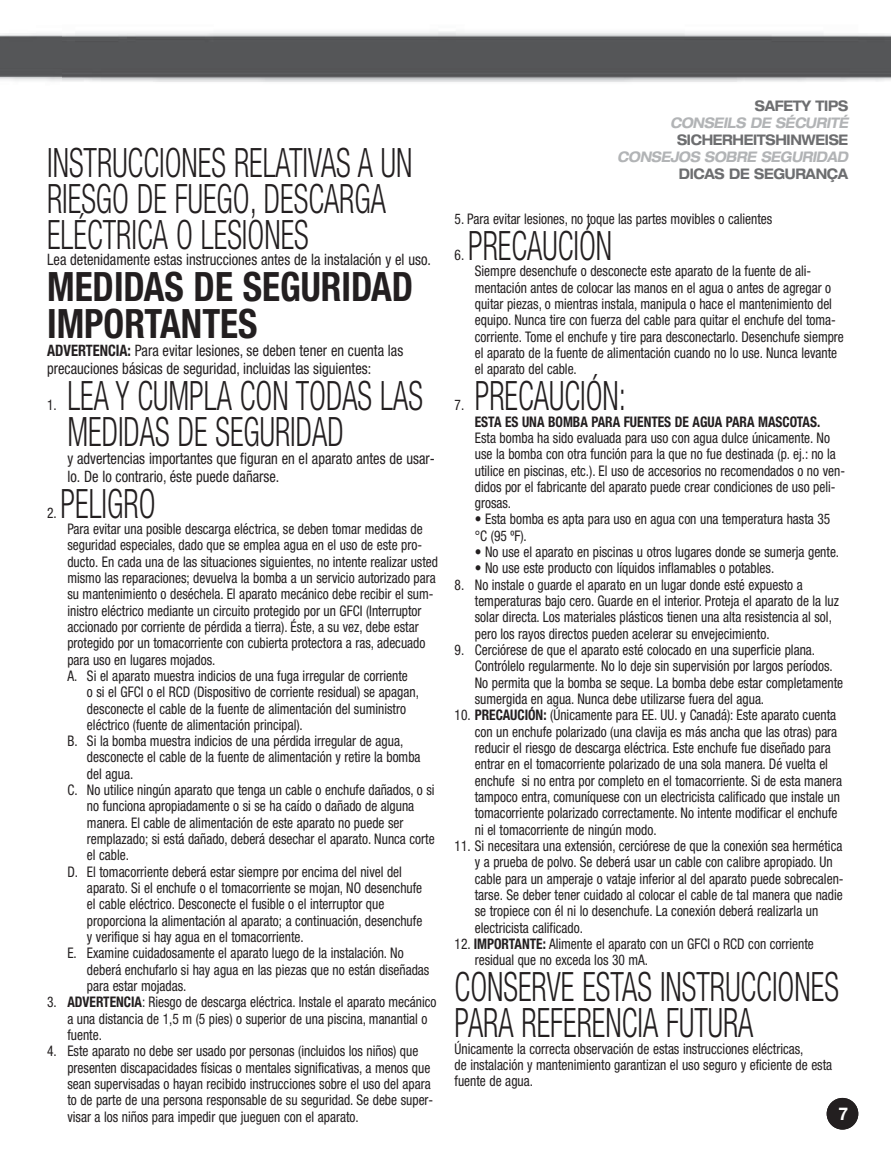
<style>
.page{position:relative;width:891px;height:1155px;background:#fff}
.page>*{position:absolute;margin:0;border:0;box-sizing:border-box;transform-origin:0 0}
.t1{font:300 condensed 40.5px/36px "Helvetica Neue";color:#231f20;scale:.75 1}
.t2{font:700 condensed 40.5px/36px "Helvetica Neue";color:#231f20;scale:.92 1}
.t3{font:700 17.55px "Helvetica Neue";color:#fff}
.t4{font:condensed 15.75px/18px "Helvetica Neue";color:#231f20;scale:.92 1}
.t5{font:condensed 14.62px/16.4px "Helvetica Neue";color:#231f20;scale:.92 1}
.t6{font:700 expanded 14.62px "Helvetica Neue";letter-spacing:-.025em;color:#6d6e70;scale:.85 1}
.t7{font:700 condensed 14.62px "Helvetica Neue";color:#231f20;scale:.92 1}
.t8{font:italic 700 expanded 14.62px "Helvetica Neue";letter-spacing:-.025em;color:#b2b4b6;scale:.85 1}
.s1{font-weight:700}
</style>
<div class="page">
<img style="left:0;top:31px;width:891px;height:51px">
<div style="left:827px;top:1097px;width:31px;height:32px;background:#231f20;border-radius:50%"></div>
<h1 class="t1" style="left:47px;top:148px;width:489px">INSTRUCCIONES RELATIVAS A UN</h1>
<h1 class="t1" style="left:47px;top:184px;width:453px">RIESGO DE FUEGO, DESCARGA<br>ELÉCTRICA O LESIONES</h1>
<p class="t4" style="left:47px;top:252px;width:419px">Lea detenidamente estas instrucciones antes de la instalación y el uso.</p>
<h1 class="t2" style="left:47px;top:272px;width:400px">MEDIDAS DE SEGURIDAD<br>IMPORTANTES</h1>
<p class="t4" style="left:47px;top:342px;width:389px"><span class="s1">ADVERTENCIA:</span> Para evitar lesiones, se deben tener en cuenta las precauciones básicas de seguridad, incluidas las siguientes:</p>
<p class="t5" style="left:47px;top:397px;width:12px">1.</p>
<h1 class="t1" style="left:67px;top:380px;width:476px">LEA Y CUMPLA CON TODAS LAS<br>MEDIDAS DE SEGURIDAD</h1>
<p class="t4" style="left:67px;top:450px;width:401px">y advertencias importantes que figuran en el aparato antes de usar&shy;lo. De lo contrario, éste puede dañarse.</p>
<h1 class="t1" style="left:61px;top:488px;width:128px">PELIGRO</h1>
<p class="t5" style="left:67px;top:521px;width:404px">Para evitar una posible descarga eléctrica, se deben tomar medidas de seguridad especiales, dado que se emplea agua en el uso de este pro&shy;ducto. En cada una de las situaciones siguientes, no intente realizar usted mismo las reparaciones; devuelva la bomba a un servicio autorizado para su mantenimiento o deséchela. El aparato mecánico debe recibir el sum&shy;inistro eléctrico mediante un circuito protegido por un GFCI (Interruptor accionado por corriente de pérdida a tierra). Éste, a su vez, debe estar protegido por un tomacorriente con cubierta protectora a ras, adecuado para uso en lugares mojados.<br>A. Si el aparato muestra indicios de una fuga irregular de corriente</p>
<p class="t5" style="left:87px;top:685px;width:362px">o si el GFCI o el RCD (Dispositivo de corriente residual) se apagan,</p>
<p class="t5" style="left:87px;top:701px;width:348px">desconecte el cable de la fuente de alimentación del suministro</p>
<p class="t5" style="left:87px;top:717px;width:236px">eléctrico (fuente de alimentación principal).</p>
<p class="t5" style="left:67px;top:734px;width:367px">B. Si la bomba muestra indicios de una pérdida irregular de agua,</p>
<p class="t5" style="left:87px;top:750px;width:364px">desconecte el cable de la fuente de alimentación y retire la bomba</p>
<p class="t5" style="left:87px;top:766px;width:52px">del agua.</p>
<p class="t5" style="left:67px;top:782px;width:401px">C. No utilice ningún aparato que tenga un cable o enchufe dañados, o si</p>
<p class="t5" style="left:87px;top:799px;width:357px">no funciona apropiadamente o si se ha caído o dañado de alguna</p>
<p class="t5" style="left:87px;top:815px;width:346px">manera. El cable de alimentación de este aparato no puede ser</p>
<p class="t5" style="left:87px;top:831px;width:379px">remplazado; si está dañado, deberá desechar el aparato. Nunca corte</p>
<p class="t5" style="left:87px;top:848px;width:47px">el cable.</p>
<p class="t5" style="left:67px;top:864px;width:365px">D. El tomacorriente deberá estar siempre por encima del nivel del</p>
<p class="t5" style="left:87px;top:880px;width:366px">aparato. Si el enchufe o el tomacorriente se mojan, NO desenchufe</p>
<p class="t5" style="left:87px;top:897px;width:325px">el cable eléctrico. Desconecte el fusible o el interruptor que</p>
<p class="t5" style="left:87px;top:913px;width:366px">proporciona la alimentación al aparato; a continuación, desenchufe</p>
<p class="t5" style="left:87px;top:929px;width:237px">y verifique si hay agua en el tomacorriente.</p>
<p class="t5" style="left:67px;top:946px;width:367px">E. Examine cuidadosamente el aparato luego de la instalación. No</p>
<p class="t5" style="left:87px;top:962px;width:374px">deberá enchufarlo si hay agua en las piezas que no están diseñadas</p>
<p class="t5" style="left:87px;top:978px;width:110px">para estar mojadas.</p>
<p class="t5" style="left:67px;top:995px;width:403px;text-indent:-20px">3. <span class="s1">ADVERTENCIA</span>: Riesgo de descarga eléctrica. Instale el aparato mecánico a una distancia de 1,5 m (5 pies) o superior de una piscina, manantial o fuente.</p>
<p class="t5" style="left:67px;top:1043px;width:399px;text-indent:-20px">4. Este aparato no debe ser usado por personas (incluidos los niños) que presenten discapacidades físicas o mentales significativas, a menos que sean supervisadas o hayan recibido instrucciones sobre el uso del apara to de parte de una persona responsable de su seguridad. Se debe super&shy;visar a los niños para impedir que jueguen con el aparato.</p>
<p class="t5" style="left:47px;top:505px;width:12px">2.</p>
<p class="t6" style="left:755px;top:100px;width:111px">SAFETY TIPS</p>
<p class="t8" style="left:670px;top:117px;width:211px">CONSEILS DE SÉCURITÉ</p>
<p class="t6" style="left:677px;top:134px;width:203px">SICHERHEITSHINWEISE</p>
<p class="t8" style="left:617px;top:151px;width:273px">CONSEJOS SOBRE SEGURIDAD</p>
<p class="t6" style="left:679px;top:168px;width:201px">DICAS DE SEGURANÇA</p>
<p class="t5" style="left:455px;top:212px;width:347px">5. Para evitar lesiones, no toque las partes movibles o calientes</p>
<p class="t5" style="left:455px;top:248px;width:12px">6.</p>
<h1 class="t1" style="left:468px;top:231px;width:194px">PRECAUCIÓN</h1>
<p class="t5" style="left:475px;top:264px;width:403px">Siempre desenchufe o desconecte este aparato de la fuente de ali&shy;mentación antes de colocar las manos en el agua o antes de agregar o quitar piezas, o mientras instala, manipula o hace el mantenimiento del equipo. Nunca tire con fuerza del cable para quitar el enchufe del toma&shy;corriente. Tome el enchufe y tire para desconectarlo. Desenchufe siempre el aparato de la fuente de alimentación cuando no lo use. Nunca levante el aparato del cable.</p>
<h1 class="t1" style="left:475px;top:381px;width:203px">PRECAUCIÓN:</h1>
<p class="t7" style="left:475px;top:416px;width:377px">ESTA ES UNA BOMBA PARA FUENTES DE AGUA PARA MASCOTAS.</p>
<p class="t5" style="left:475px;top:430px;width:404px">Esta bomba ha sido evaluada para uso con agua dulce únicamente. No use la bomba con otra función para la que no fue destinada (p. ej.: no la utilice en piscinas, etc.). El uso de accesorios no recomendados o no ven&shy;didos por el fabricante del aparato puede crear condiciones de uso peli&shy;grosas.</p>
<p class="t5" style="left:475px;top:512px;width:388px">• Esta bomba es apta para uso en agua con una temperatura hasta 35 °C (95 ºF).</p>
<p class="t5" style="left:475px;top:545px;width:398px">• No use el aparato en piscinas u otros lugares donde se sumerja gente.</p>
<p class="t5" style="left:475px;top:561px;width:327px">• No use este producto con líquidos inflamables o potables.</p>
<p class="t5" style="left:475px;top:577px;width:397px;text-indent:-20px">8. No instale o guarde el aparato en un lugar donde esté expuesto a temperaturas bajo cero. Guarde en el interior. Proteja el aparato de la luz solar directa. Los materiales plásticos tienen una alta resistencia al sol, pero los rayos directos pueden acelerar su envejecimiento.</p>
<p class="t5" style="left:475px;top:642px;width:402px;text-indent:-20px">9. Cerciórese de que el aparato esté colocado en una superficie plana.<br>Contrólelo regularmente. No lo deje sin supervisión por largos períodos.<br>No permita que la bomba se seque. La bomba debe estar completamente sumergida en agua. Nunca debe utilizarse fuera del agua.</p>
<p class="t5" style="left:475px;top:708px;width:401px;text-indent:-20px">10. <span class="s1">PRECAUCIÓN:</span> (Únicamente para EE. UU. y Canadá): Este aparato cuenta con un enchufe polarizado (una clavija es más ancha que las otras) para reducir el riesgo de descarga eléctrica. Este enchufe fue diseñado para entrar en el tomacorriente polarizado de una sola manera. Dé vuelta el enchufe si no entra por completo en el tomacorriente. Si de esta manera tampoco entra, comuníquese con un electricista calificado que instale un tomacorriente polarizado correctamente. No intente modificar el enchufe ni el tomacorriente de ningún modo.</p>
<p class="t5" style="left:475px;top:838px;width:402px;text-indent:-20px">11. Si necesitara una extensión, cerciórese de que la conexión sea hermética y a prueba de polvo. Se deberá usar un cable con calibre apropiado. Un cable para un amperaje o vataje inferior al del aparato puede sobrecalen&shy;tarse. Se deber tener cuidado al colocar el cable de tal manera que nadie se tropiece con él ni lo desenchufe. La conexión deberá realizarla un electricista calificado.</p>
<p class="t5" style="left:475px;top:936px;width:370px;text-indent:-20px">12. <span class="s1">IMPORTANTE:</span> Alimente el aparato con un GFCI o RCD con corriente residual que no exceda los 30 mA.</p>
<h1 class="t1" style="left:455px;top:972px;width:514px">CONSERVE ESTAS INSTRUCCIONES<br>PARA REFERENCIA FUTURA</h1>
<p class="t5" style="left:455px;top:1041px;width:412px">Únicamente la correcta observación de estas instrucciones eléctricas,<br>de instalación y mantenimiento garantizan el uso seguro y eficiente de esta fuente de agua.</p>
<p class="t3" style="left:838px;top:1107px;width:11px">7</p>
<p class="t5" style="left:455px;top:398px;width:12px">7.</p>
</div>
